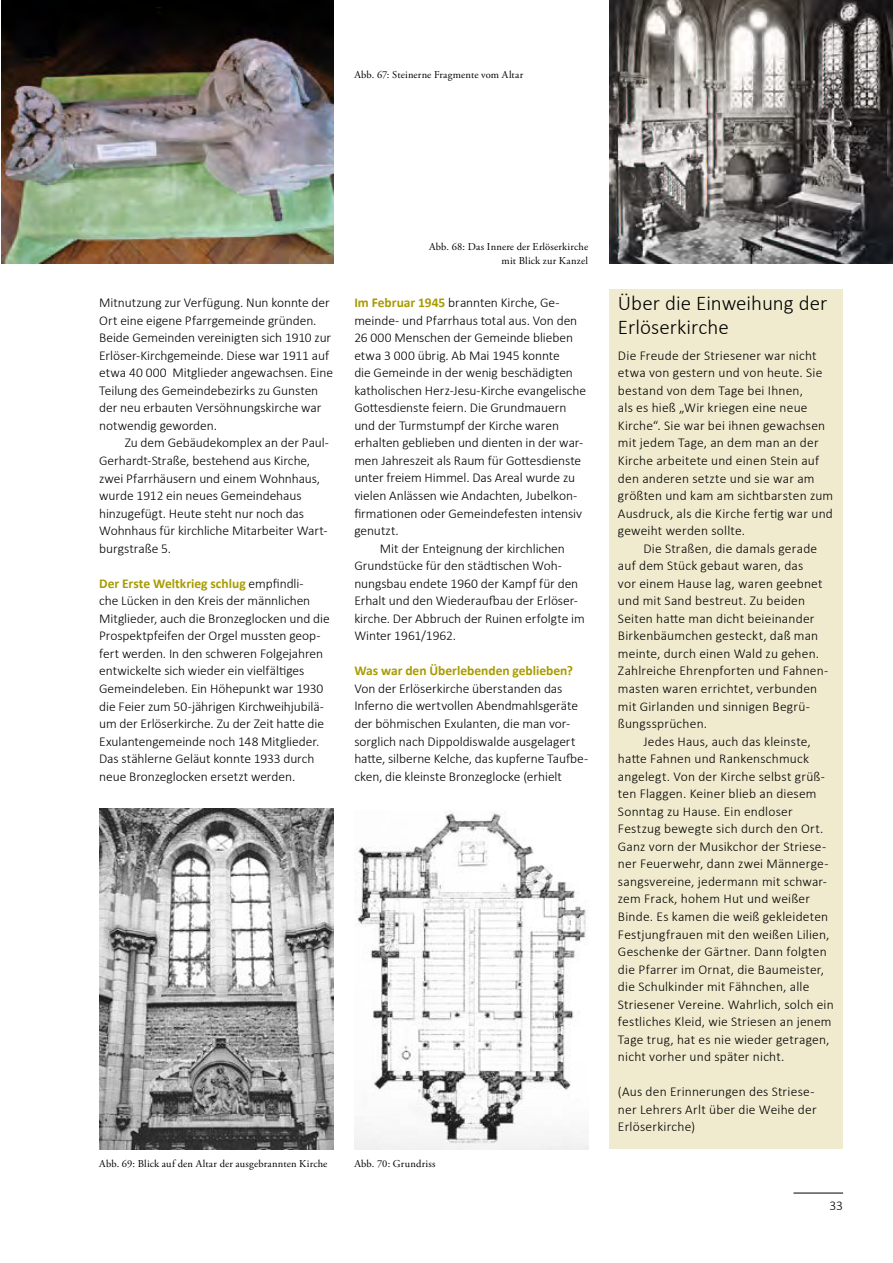
<style>
.page{position:relative;width:893px;height:1263px;background:#fff}
.page>*{position:absolute;margin:0;border:0;box-sizing:border-box;transform-origin:0 0}
.t1{font:300 21px/24px "Calibri";color:#000}
.t2{font:300 13.5px/17.5px "Calibri";color:#000}
.t3{font:700 13.5px "Calibri";color:#a89b00}
.t4{font:10.5px/13.5px "Adobe Garamond Pro";letter-spacing:.015em;color:#000;text-align:right}
.s1{font-weight:700;color:#a89b00}
</style>
<div class="page">
<hr style="left:793px;top:1193px;width:50px;height:1px;background:#000">
<div style="left:609px;top:290px;width:234px;height:859px;background:#f0ebce"></div>
<img style="left:1px;top:0;width:332px;height:264px">
<img style="left:99px;top:809px;width:234px;height:340px">
<img style="left:354px;top:810px;width:234px;height:339px">
<img style="left:609px;top:0;width:284px;height:264px">
<p class="t4" style="left:354px;top:68px;width:170px">Abb. 67: Steinerne Fragmente vom Altar</p>
<p class="t2" style="left:99px;top:294px;width:235px">Mitnutzung zur Verfügung. Nun konnte der Ort eine eigene Pfarrgemeinde gründen.<br>Beide Gemeinden vereinigten sich 1910 zur Erlöser-Kirchgemeinde. Diese war 1911 auf etwa 40 000 Mitglieder angewachsen. Eine Teilung des Gemeindebezirks zu Gunsten der neu erbauten Versöhnungskirche war notwendig geworden.</p>
<p class="t2" style="left:99px;top:434px;width:231px;text-indent:26px">Zu dem Gebäudekomplex an der Paul-Gerhardt-Straße, bestehend aus Kirche, zwei Pfarrhäusern und einem Wohnhaus, wurde 1912 ein neues Gemeindehaus hinzugefügt. Heute steht nur noch das Wohnhaus für kirchliche Mitarbeiter Wart&shy;burgstraße 5.</p>
<p class="t2" style="left:99px;top:574px;width:232px"><span class="s1">Der Erste Weltkrieg schlug</span> empfindli-<br>che Lücken in den Kreis der männlichen Mitglieder, auch die Bronzeglocken und die Prospektpfeifen der Orgel mussten geop&shy;fert werden. In den schweren Folgejahren entwickelte sich wieder ein vielfältiges Gemeindeleben. Ein Höhepunkt war 1930 die Feier zum 50-jährigen Kirchweihjubilä&shy;um der Erlöserkirche. Zu der Zeit hatte die Exulantengemeinde noch 148 Mitglieder.<br>Das stählerne Geläut konnte 1933 durch neue Bronzeglocken ersetzt werden.</p>
<p class="t4" style="left:429px;top:240px;width:161px">Abb. 68: Das Innere der Erlöserkirche mit Blick zur Kanzel</p>
<p class="t2" style="left:354px;top:294px;width:207px"><span class="s1">Im Februar 1945</span> brannten Kirche, Ge-</p>
<p class="t2" style="left:354px;top:311px;width:224px">meinde- und Pfarrhaus total aus. Von den</p>
<p class="t2" style="left:354px;top:329px;width:220px">26 000 Menschen der Gemeinde blieben</p>
<p class="t2" style="left:354px;top:346px;width:207px">etwa 3 000 übrig. Ab Mai 1945 konnte</p>
<p class="t2" style="left:354px;top:364px;width:220px">die Gemeinde in der wenig beschädigten</p>
<p class="t2" style="left:354px;top:381px;width:233px">katholischen Herz-Jesu-Kirche evangelische</p>
<p class="t2" style="left:354px;top:399px;width:214px">Gottesdienste feiern. Die Grundmauern</p>
<p class="t2" style="left:354px;top:416px;width:206px">und der Turmstumpf der Kirche waren</p>
<p class="t2" style="left:354px;top:434px;width:230px">erhalten geblieben und dienten in der war-</p>
<p class="t2" style="left:354px;top:451px;width:228px">men Jahreszeit als Raum für Gottesdienste</p>
<p class="t2" style="left:354px;top:469px;width:222px">unter freiem Himmel. Das Areal wurde zu</p>
<p class="t2" style="left:354px;top:487px;width:224px">vielen Anlässen wie Andachten, Jubelkon-</p>
<p class="t2" style="left:354px;top:504px;width:229px">firmationen oder Gemeindefesten intensiv</p>
<p class="t2" style="left:354px;top:522px;width:46px">genutzt.</p>
<p class="t2" style="left:380px;top:539px;width:187px">Mit der Enteignung der kirchlichen</p>
<p class="t2" style="left:354px;top:557px;width:209px">Grundstücke für den städtischen Woh-</p>
<p class="t2" style="left:354px;top:574px;width:225px">nungsbau endete 1960 der Kampf für den</p>
<p class="t2" style="left:354px;top:592px;width:225px">Erhalt und den Wiederaufbau der Erlöser-</p>
<p class="t2" style="left:354px;top:609px;width:232px">kirche. Der Abbruch der Ruinen erfolgte im</p>
<p class="t2" style="left:354px;top:627px;width:103px">Winter 1961/1962.</p>
<p class="t3" style="left:354px;top:661px;width:220px">Was war den Überlebenden geblieben?</p>
<p class="t2" style="left:354px;top:679px;width:235px">Von der Erlöserkirche überstanden das Inferno die wertvollen Abendmahlsgeräte der böhmischen Exulanten, die man vor&shy;sorglich nach Dippoldiswalde ausgelagert hatte, silberne Kelche, das kupferne Taufbe&shy;cken, die kleinste Bronzeglocke (erhielt</p>
<p class="t4" style="left:99px;top:1157px;width:230px">Abb. 69: Blick auf den Altar der ausgebrannten Kirche</p>
<p class="t4" style="left:354px;top:1157px;width:83px">Abb. 70: Grundriss</p>
<h1 class="t1" style="left:618px;top:291px;width:211px">Über die Einweihung der<br>Erlöserkirche</h1>
<p class="t2" style="left:618px;top:346px;width:217px">Die Freude der Striesener war nicht etwa von gestern und von heute. Sie bestand von dem Tage bei Ihnen,<br>als es hieß „Wir kriegen eine neue Kirche“. Sie war bei ihnen gewachsen mit jedem Tage, an dem man an der Kirche arbeitete und einen Stein auf den anderen setzte und sie war am größten und kam am sichtbarsten zum Ausdruck, als die Kirche fertig war und geweiht werden sollte.</p>
<p class="t2" style="left:618px;top:539px;width:212px;text-indent:26px">Die Straßen, die damals gerade auf dem Stück gebaut waren, das<br>vor einem Hause lag, waren geebnet und mit Sand bestreut. Zu beiden<br>Seiten hatte man dicht beieinander<br>Birkenbäumchen gesteckt, daß man meinte, durch einen Wald zu gehen.<br>Zahlreiche Ehrenpforten und Fahnen&shy;masten waren errichtet, verbunden mit Girlanden und sinnigen Begrü&shy;ßungssprüchen.</p>
<p class="t2" style="left:618px;top:732px;width:217px;text-indent:26px">Jedes Haus, auch das kleinste, hatte Fahnen und Rankenschmuck angelegt. Von der Kirche selbst grüß&shy;ten Flaggen. Keiner blieb an diesem Sonntag zu Hause. Ein endloser Festzug bewegte sich durch den Ort.<br>Ganz vorn der Musikchor der Striese&shy;ner Feuerwehr, dann zwei Männerge&shy;sangsvereine, jedermann mit schwar&shy;zem Frack, hohem Hut und weißer Binde. Es kamen die weiß gekleideten Festjungfrauen mit den weißen Lilien, Geschenke der Gärtner. Dann folgten die Pfarrer im Ornat, die Baumeister, die Schulkinder mit Fähnchen, alle Striesener Vereine. Wahrlich, solch ein festliches Kleid, wie Striesen an jenem Tage trug, hat es nie wieder getragen, nicht vorher und später nicht.</p>
<p class="t2" style="left:618px;top:1083px;width:200px">(Aus den Erinnerungen des Striese&shy;ner Lehrers Arlt über die Weihe der<br>Erlöserkirche)</p>
<p class="t2" style="left:830px;top:1197px;width:15px">33</p>
</div>
